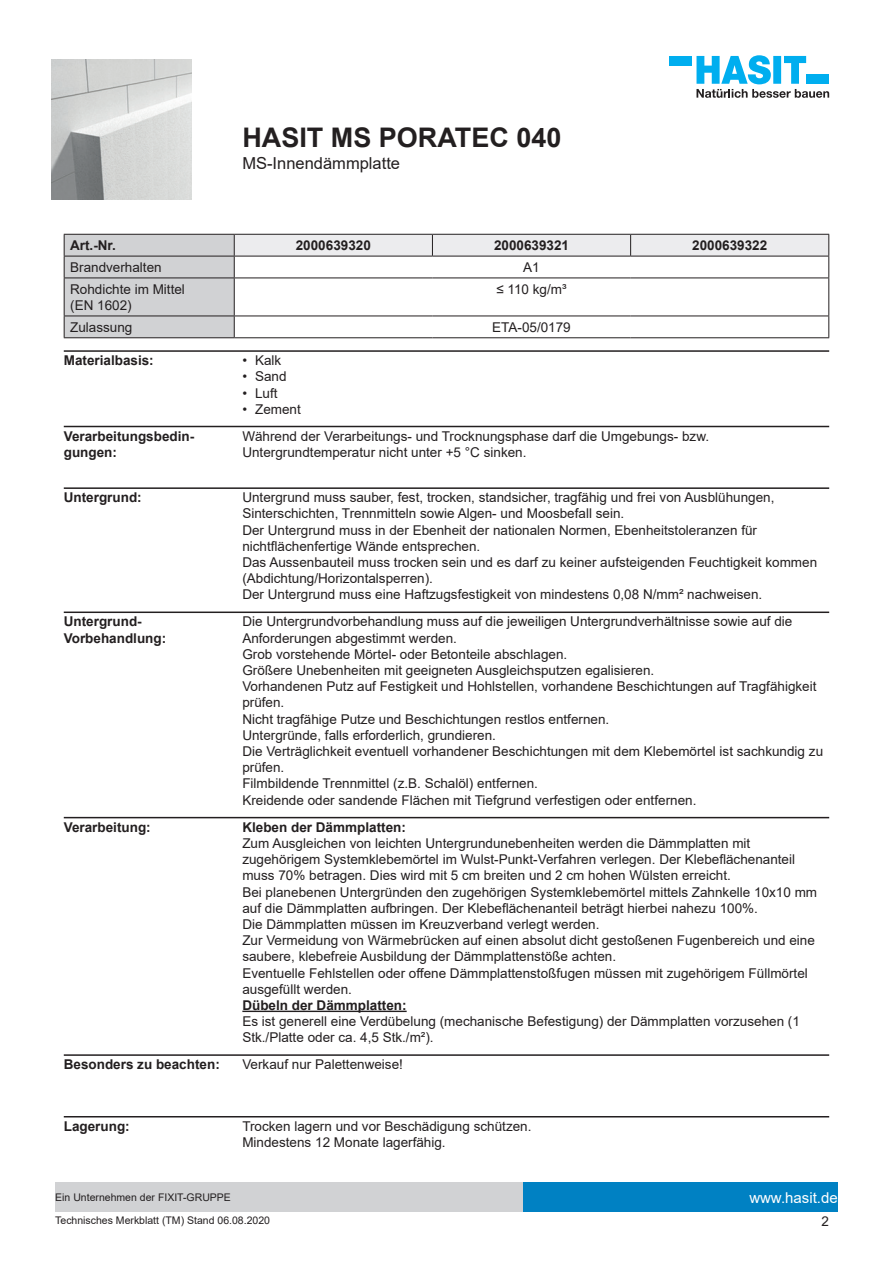
<style>
.page{position:relative;width:893px;height:1263px;background:#fff}
.page>*{position:absolute;margin:0;border:0;box-sizing:border-box;transform-origin:0 0}
.t1{font:700 27px "Arial";color:#231f20}
.t2{font:16.5px "Arial";color:#231f20}
.t3{font:15px "Arial";color:#fff}
.t4{font:13.5px/16.2px "Arial";color:#231f20}
.t5{font:700 13.5px/16.2px "Arial";color:#231f20}
.t6{font:10.5px "Arial";color:#231f20}
</style>
<div class="page">
<img style="left:51px;top:60px;width:140px;height:140px">
<div style="left:669px;top:56px;width:23px;height:10px;background:#00aeef"></div>
<svg style="left:696px;top:55px;width:133px;height:43px"></svg>
<div style="left:523px;top:1182px;width:315px;height:30px;background:#0081c3"></div>
<div style="left:55px;top:1182px;width:468px;height:30px;background:#d1d2d4"></div>
<svg style="left:64px;top:234px;width:765px;height:103px"></svg>
<hr style="left:64px;top:337px;width:170px;height:1px;background:#231f20">
<hr style="left:234px;top:337px;width:198px;height:1px;background:#231f20">
<hr style="left:432px;top:337px;width:199px;height:1px;background:#231f20">
<hr style="left:631px;top:337px;width:198px;height:1px;background:#231f20">
<hr style="left:64px;top:350px;width:765px;height:2px;background:#231f20">
<hr style="left:64px;top:426px;width:765px;height:1px;background:#231f20">
<hr style="left:64px;top:487px;width:765px;height:2px;background:#231f20">
<hr style="left:64px;top:611px;width:765px;height:2px;background:#231f20">
<hr style="left:64px;top:817px;width:765px;height:1px;background:#231f20">
<hr style="left:242px;top:1011px;width:165px;height:1px;background:#231f20">
<hr style="left:64px;top:1054px;width:765px;height:2px;background:#231f20">
<hr style="left:64px;top:1116px;width:765px;height:1px;background:#231f20">
<h1 class="t1" style="left:242px;top:119px;width:321px">HASIT MS PORATEC 040</h1>
<p class="t2" style="left:242px;top:152px;width:159px">MS-Innendämmplatte</p>
<p class="t5" style="left:70px;top:237px;width:47px">Art.-Nr.</p>
<p class="t5" style="left:296px;top:237px;width:77px">2000639320</p>
<p class="t5" style="left:494px;top:237px;width:77px">2000639321</p>
<p class="t5" style="left:692px;top:237px;width:77px">2000639322</p>
<p class="t4" style="left:70px;top:259px;width:93px">Brandverhalten</p>
<p class="t4" style="left:523px;top:259px;width:18px">A1</p>
<p class="t4" style="left:70px;top:281px;width:116px">Rohdichte im Mittel (EN 1602)</p>
<p class="t4" style="left:496px;top:281px;width:72px">≤ 110 kg/m³</p>
<p class="t4" style="left:70px;top:319px;width:64px">Zulassung</p>
<p class="t4" style="left:492px;top:319px;width:80px">ETA-05/0179</p>
<p class="t5" style="left:64px;top:352px;width:92px">Materialbasis:</p>
<p class="t4" style="left:242px;top:352px;width:41px">• Kalk</p>
<p class="t4" style="left:242px;top:368px;width:46px">• Sand</p>
<p class="t4" style="left:242px;top:385px;width:37px">• Luft</p>
<p class="t4" style="left:242px;top:401px;width:60px">• Zement</p>
<p class="t5" style="left:64px;top:428px;width:132px">Verarbeitungsbedin&shy;gungen:</p>
<p class="t4" style="left:242px;top:428px;width:468px">Während der Verarbeitungs- und Trocknungsphase darf die Umgebungs- bzw.<br>Untergrundtemperatur nicht unter +5 °C sinken.</p>
<p class="t5" style="left:64px;top:489px;width:79px">Untergrund:</p>
<p class="t4" style="left:242px;top:489px;width:576px">Untergrund muss sauber, fest, trocken, standsicher, tragfähig und frei von Ausblühungen, Sinterschichten, Trennmitteln sowie Algen- und Moosbefall sein.<br>Der Untergrund muss in der Ebenheit der nationalen Normen, Ebenheitstoleranzen für nichtflächenfertige Wände entsprechen.<br>Das Aussenbauteil muss trocken sein und es darf zu keiner aufsteigenden Feuchtigkeit kommen (Abdichtung/Horizontalsperren).<br>Der Untergrund muss eine Haftzugsfestigkeit von mindestens 0,08 N/mm² nachweisen.</p>
<p class="t5" style="left:64px;top:614px;width:104px">Untergrund-<br>Vorbehandlung:</p>
<p class="t4" style="left:242px;top:613px;width:582px">Die Untergrundvorbehandlung muss auf die jeweiligen Untergrundverhältnisse sowie auf die Anforderungen abgestimmt werden.<br>Grob vorstehende Mörtel- oder Betonteile abschlagen.<br>Größere Unebenheiten mit geeigneten Ausgleichsputzen egalisieren.<br>Vorhandenen Putz auf Festigkeit und Hohlstellen, vorhandene Beschichtungen auf Tragfähigkeit prüfen.<br>Nicht tragfähige Putze und Beschichtungen restlos entfernen.<br>Untergründe, falls erforderlich, grundieren.<br>Die Verträglichkeit eventuell vorhandener Beschichtungen mit dem Klebemörtel ist sachkundig zu prüfen.<br>Filmbildende Trennmittel (z.B. Schalöl) entfernen.<br>Kreidende oder sandende Flächen mit Tiefgrund verfestigen oder entfernen.</p>
<p class="t5" style="left:64px;top:819px;width:89px">Verarbeitung:</p>
<p class="t5" style="left:242px;top:819px;width:165px">Kleben der Dämmplatten:</p>
<p class="t4" style="left:242px;top:835px;width:576px">Zum Ausgleichen von leichten Untergrundunebenheiten werden die Dämmplatten mit zugehörigem Systemklebemörtel im Wulst-Punkt-Verfahren verlegen. Der Klebeflächenanteil muss 70% betragen. Dies wird mit 5 cm breiten und 2 cm hohen Wülsten erreicht.<br>Bei planebenen Untergründen den zugehörigen Systemklebemörtel mittels Zahnkelle 10x10 mm auf die Dämmplatten aufbringen. Der Klebeflächenanteil beträgt hierbei nahezu 100%.<br>Die Dämmplatten müssen im Kreuzverband verlegt werden.<br>Zur Vermeidung von Wärmebrücken auf einen absolut dicht gestoßenen Fugenbereich und eine saubere, klebefreie Ausbildung der Dämmplattenstöße achten.<br>Eventuelle Fehlstellen oder offene Dämmplattenstoßfugen müssen mit zugehörigem Füllmörtel ausgefüllt werden.</p>
<p class="t5" style="left:242px;top:997px;width:166px">Dübeln der Dämmplatten:</p>
<p class="t4" style="left:242px;top:1013px;width:559px">Es ist generell eine Verdübelung (mechanische Befestigung) der Dämmplatten vorzusehen (1<br>Stk./Platte oder ca. 4,5 Stk./m²).</p>
<p class="t5" style="left:64px;top:1056px;width:158px">Besonders zu beachten:</p>
<p class="t4" style="left:242px;top:1056px;width:162px">Verkauf nur Palettenweise!</p>
<p class="t5" style="left:64px;top:1118px;width:68px">Lagerung:</p>
<p class="t4" style="left:242px;top:1118px;width:291px">Trocken lagern und vor Beschädigung schützen.<br>Mindestens 12 Monate lagerfähig.</p>
<p class="t6" style="left:55px;top:1190px;width:177px">Ein Unternehmen der FIXIT-GRUPPE</p>
<p class="t3" style="left:749px;top:1187px;width:90px">www.hasit.de</p>
<p class="t6" style="left:55px;top:1213px;width:216px">Technisches Merkblatt (TM) Stand 06.08.2020</p>
<p class="t4" style="left:821px;top:1213px;width:9px">2</p>
</div>
